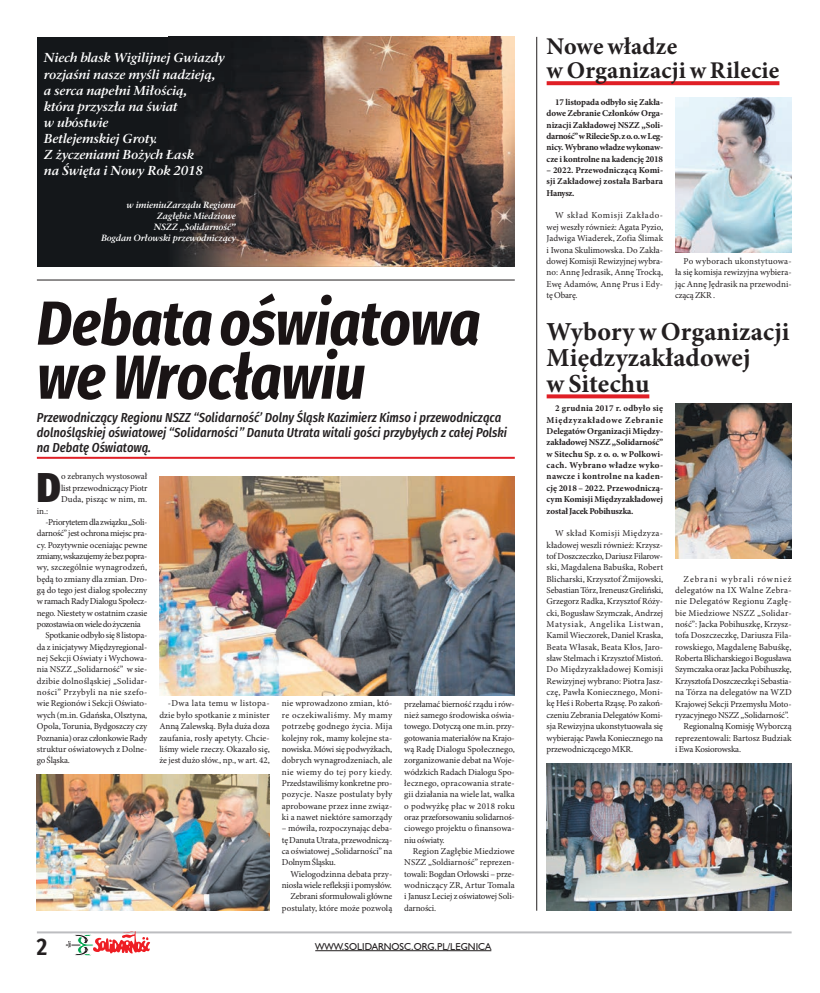
<style>
.page{position:relative;width:820px;height:993px;background:#fff}
.page>*{position:absolute;margin:0;border:0;box-sizing:border-box;transform-origin:0 0}
.t1{font:italic 700 62.1px/54px "Fira Sans Condensed";letter-spacing:-.01em;color:#1a1415}
.t2{font:800 41.6px "Fira Sans Condensed";color:#231f20}
.t3{font:700 26px/26px "Minion Pro";letter-spacing:.005em;color:#231f20}
.t4{font:700 24px/24px "Minion Pro";letter-spacing:.005em;color:#231f20}
.t5{font:600 24px "Fira Sans Condensed";color:#231f20}
.t6{font:italic 500 13px/15px "Fira Sans Condensed";color:#231f20}
.t7{font:italic 700 13px/16px "Classic TTEFN";letter-spacing:-.01em;color:#fff}
.t8{font:10px "Humanist 521 BT";color:#231f20}
.t9{font:9px/11.3px "Minion Pro";letter-spacing:-.01em;color:#231f20;text-align:justify}
.t10{font:700 9px/11.3px "Minion Pro";letter-spacing:-.01em;color:#231f20;text-align:justify}
.t11{font:italic 700 9px/11px "Classic TTEFN";letter-spacing:-.01em;color:#fff;text-align:right}
.t12{font:9px "Minion Pro";letter-spacing:-.04em;color:#231f20}
.t13{font:9px "Minion Pro";letter-spacing:-.03em;color:#231f20}
.t14{font:9px "Minion Pro";letter-spacing:.035em;color:#231f20}
.t15{font:9px "Minion Pro";letter-spacing:.015em;color:#231f20}
.t16{font:9px "Minion Pro";letter-spacing:.02em;color:#231f20}
.t17{font:9px "Minion Pro";letter-spacing:.01em;color:#231f20}
.t18{font:9px "Minion Pro";letter-spacing:.025em;color:#231f20}
.t19{font:9px "Minion Pro";letter-spacing:.03em;color:#231f20}
.t20{font:9px "Minion Pro";letter-spacing:.095em;color:#231f20}
</style>
<div class="page">
<hr style="left:37px;top:931px;width:754px;height:2px;background:#bcbdc0">
<hr style="left:315px;top:950px;width:176px;height:1px;background:#231f20">
<svg style="left:65px;top:931px;width:85px;height:24px"></svg>
<svg style="left:546px;top:81px;width:233px;height:4px"></svg>
<svg style="left:546px;top:394px;width:103px;height:4px"></svg>
<img style="left:675px;top:97px;width:116px;height:155px">
<hr style="left:536px;top:37px;width:1px;height:873px;background:#231f20">
<img style="left:546px;top:763px;width:245px;height:147px">
<img style="left:675px;top:403px;width:116px;height:155px">
<div style="left:37px;top:37px;width:477px;height:229px;background:#14171a"></div>
<img style="left:176px;top:37px;width:338px;height:229px">
<hr style="left:37px;top:456px;width:477px;height:2px;background:#e01f26">
<img style="left:159px;top:476px;width:355px;height:218px">
<img style="left:37px;top:774px;width:233px;height:136px">
<hr style="left:37px;top:279px;width:477px;height:1px;background:#231f20">
<h3 class="t7" style="left:44px;top:50px;width:182px">Niech blask Wigilijnej Gwiazdy rozjaśni nasze myśli nadzieją, a serca napełni Miłością,<br>która przyszła na świat<br>w ubóstwie<br>Betlejemskiej Groty.<br>Z życzeniami Bożych Łask<br>na Święta i Nowy Rok 2018</h3>
<p class="t11" style="left:101px;top:199px;width:136px">w imieniuZarządu Regionu<br>Zagłębie Miedziowe<br>NSZZ „Solidarność”<br>Bogdan Orłowski przewodniczący</p>
<h1 class="t1" style="left:37px;top:296px;width:445px">Debata oświatowa we Wrocławiu</h1>
<h3 class="t6" style="left:37px;top:410px;width:471px">Przewodniczący Regionu NSZZ “Solidarność’ Dolny Śląsk Kazimierz Kimso i przewodnicząca dolnośląskiej oświatowej “Solidarności” Danuta Utrata witali gości przybyłych z całej Polski na Debatę Oświatową.</h3>
<h2 class="t2" style="left:37px;top:449px;width:26px">D</h2>
<p class="t9" style="left:61px;top:471px;width:88px">o zebranych wystosował list przewodniczący Piotr Duda, pisząc w nim, m.</p>
<p class="t9" style="left:37px;top:505px;width:13px">in.:</p>
<p class="t12" style="left:45px;top:516px;width:103px">-Priorytetem dla związku „Soli-</p>
<p class="t13" style="left:37px;top:527px;width:112px">darność” jest ochrona miejsc pra-</p>
<p class="t9" style="left:37px;top:539px;width:112px">cy. Pozytywnie oceniając pewne</p>
<p class="t12" style="left:37px;top:550px;width:112px">zmiany, wskazujemy że bez popra-</p>
<p class="t15" style="left:37px;top:561px;width:112px">wy, szczególnie wynagrodzeń,</p>
<p class="t9" style="left:37px;top:573px;width:112px">będą to zmiany dla zmian. Dro-</p>
<p class="t9" style="left:37px;top:584px;width:112px">gą do tego jest dialog społeczny</p>
<p class="t13" style="left:37px;top:595px;width:112px">w ramach Rady Dialogu Społecz-</p>
<p class="t9" style="left:37px;top:607px;width:112px">nego. Niestety w ostatnim czasie</p>
<p class="t12" style="left:37px;top:618px;width:105px">pozostawia on wiele do życzenia</p>
<p class="t9" style="left:45px;top:629px;width:103px">Spotkanie odbyło się 8 listopa-</p>
<p class="t9" style="left:37px;top:641px;width:112px">da z inicjatywy Międzyregional-</p>
<p class="t9" style="left:37px;top:652px;width:112px">nej Sekcji Oświaty i Wychowa-</p>
<p class="t9" style="left:37px;top:663px;width:112px">nia NSZZ „Solidarność” w sie-</p>
<p class="t16" style="left:37px;top:674px;width:112px">dzibie dolnośląskiej „Solidar-</p>
<p class="t14" style="left:37px;top:686px;width:112px">ności” Przybyli na nie szefo-</p>
<p class="t9" style="left:37px;top:697px;width:112px">wie Regionów i Sekcji Oświato-</p>
<p class="t9" style="left:37px;top:709px;width:112px">wych (m.in. Gdańska, Olsztyna,</p>
<p class="t9" style="left:37px;top:720px;width:112px">Opola, Torunia, Bydgoszczy czy</p>
<p class="t9" style="left:37px;top:731px;width:112px">Poznania) oraz członkowie Rady</p>
<p class="t9" style="left:37px;top:743px;width:112px">struktur oświatowych z Dolne-</p>
<p class="t9" style="left:37px;top:754px;width:34px">go Śląska.</p>
<p class="t9" style="left:159px;top:697px;width:112px;text-indent:9px">-Dwa lata temu w listopa&shy;dzie było spotkanie z minister Anną Zalewską. Była duża doza zaufania, rosły apetyty. Chcie&shy;liśmy wiele rzeczy. Okazało się, że jest dużo słów., np., w art. 42,</p>
<p class="t9" style="left:282px;top:697px;width:112px">nie wprowadzono zmian, któ&shy;re oczekiwaliśmy. My mamy potrzebę godnego życia. Mija kolejny rok, mamy kolejne sta&shy;nowiska. Mówi się podwyżkach, dobrych wynagrodzeniach, ale nie wiemy do tej pory kiedy.<br>Przedstawiliśmy konkretne pro&shy;pozycje. Nasze postulaty były aprobowane przez inne związ&shy;ki a nawet niektóre samorządy</p>
<p class="t9" style="left:282px;top:822px;width:112px">– mówiła, rozpoczynając deba&shy;tę Danuta Utrata, przewodniczą&shy;ca oświatowej „Solidarności” na Dolnym Śląsku.</p>
<p class="t9" style="left:282px;top:867px;width:112px;text-align:right">Wielogodzinna debata przy&shy;niosła wiele refleksji i pomysłów.<br>Zebrani sformułowali główne postulaty, które może pozwolą</p>
<p class="t9" style="left:404px;top:697px;width:112px">przełamać bierność rządu i rów&shy;nież samego środowiska oświa&shy;towego. Dotyczą one m.in. przy&shy;gotowania materiałów na Krajo&shy;wą Radę Dialogu Społecznego, zorganizowanie debat na Woje&shy;wódzkich Radach Dialogu Spo&shy;łecznego, opracowania strate&shy;gii działania na wiele lat, walka o podwyżkę płac w 2018 roku oraz przeforsowaniu solidarnoś&shy;ciowego projektu o finansowa&shy;niu oświaty.</p>
<p class="t9" style="left:404px;top:845px;width:112px;text-indent:9px">Region Zagłębie Miedziowe NSZZ „Soldiarność” reprezen&shy;towali: Bogdan Orłowski – prze&shy;wodniczący ZR, Artur Tomala i Janusz Leciej z oświatowej Soli&shy;darności.</p>
<h3 class="t5" style="left:37px;top:924px;width:12px">2</h3>
<p class="t8" style="left:315px;top:939px;width:177px">WWW.SOLIDARNOSC.ORG.PL/LEGNICA</p>
<h3 class="t4" style="left:546px;top:34px;width:234px">Nowe władze<br>w Organizacji w Rilecie</h3>
<p class="t10" style="left:546px;top:96px;width:118px;text-indent:9px">17 listopada odbyło się Zakła&shy;dowe Zebranie Członków Orga&shy;nizacji Zakładowej NSZZ „Soli&shy;darność” w Rilecie Sp. z o. o. w Leg&shy;nicy. Wybrano władze wykonaw&shy;cze i kontrolne na kadencję 2018</p>
<p class="t10" style="left:546px;top:164px;width:118px">– 2022. Przewodniczącą Komi&shy;sji Zakładowej została Barbara Hanysz.</p>
<p class="t9" style="left:546px;top:210px;width:118px;text-indent:9px">W skład Komisji Zakłado&shy;wej weszły również: Agata Pyzio, Jadwiga Wiaderek, Zofia Ślimak i Iwona Skulimowska. Do Zakła&shy;dowej Komisji Rewizyjnej wybra&shy;no: Annę Jedrasik, Annę Trocką, Ewę Adamów, Annę Prus i Edy&shy;tę Obarę.</p>
<p class="t9" style="left:674px;top:255px;width:118px;text-indent:9px">Po wyborach ukonstytuowa&shy;ła się komisja rewizyjna wybiera&shy;jąc Annę Jędrasik na przewodni&shy;czącą ZKR .</p>
<h3 class="t3" style="left:546px;top:318px;width:244px">Wybory w Organizacji<br>Międzyzakładowej<br>w Sitechu</h3>
<p class="t10" style="left:546px;top:402px;width:118px;text-indent:9px">2 grudnia 2017 r. odbyło się Międzyzakładowe Zebranie Delegatów Organizacji Między&shy;zakładowej NSZZ „Solidarność” w Sitechu Sp. z o. o. w Polkowi&shy;cach. Wybrano władze wyko&shy;nawcze i kontrolne na kaden&shy;cję 2018 – 2022. Przewodniczą&shy;cym Komisji Międzyzakładowej został Jacek Pobihuszka.</p>
<p class="t9" style="left:546px;top:527px;width:118px;text-indent:9px">W skład Komisji Międzyza&shy;kładowej weszli również: Krzysz&shy;tof Doszczeczko, Dariusz Filarow&shy;ski, Magdalena Babuśka, Robert Blicharski, Krzysztof Żmijowski, Sebastian Tórz, Ireneusz Greliński, Grzegorz Radka, Krzysztof Róży&shy;cki, Bogusław Szymczak, Andrzej Matysiak, Angelika Listwan, Kamil Wieczorek, Daniel Kraska, Beata Własak, Beata Kłos, Jaro&shy;sław Stelmach i Krzysztof Mistoń.<br>Do Międzyzakładowej Komisji Rewizyjnej wybrano: Piotra Jasz&shy;czę, Pawła Koniecznego, Moni&shy;kę Heś i Roberta Rząsę. Po zakoń&shy;czeniu Zebrania Delegatów Komi&shy;sja Rewizyjna ukonstytuowała się wybierając Pawła Koniecznego na przewodniczącego MKR.</p>
<p class="t20" style="left:683px;top:572px;width:109px">Zebrani wybrali również</p>
<p class="t19" style="left:674px;top:584px;width:118px">delegatów na IX Walne Zebra-</p>
<p class="t14" style="left:674px;top:595px;width:118px">nie Delegatów Regionu Zagłę-</p>
<p class="t18" style="left:674px;top:606px;width:118px">bie Miedziowe NSZZ „Solidar-</p>
<p class="t9" style="left:674px;top:618px;width:118px">ność”: Jacka Pobihuszkę, Krzysz-</p>
<p class="t9" style="left:674px;top:629px;width:118px">tofa Doszczeczkę, Dariusza Fila-</p>
<p class="t17" style="left:674px;top:640px;width:118px">rowskiego, Magdalenę Babuśkę,</p>
<p class="t9" style="left:674px;top:652px;width:118px">Roberta Blicharskiego i Bogusława</p>
<p class="t9" style="left:674px;top:663px;width:118px">Szymczaka oraz Jacka Pobihuszkę,</p>
<p class="t9" style="left:674px;top:675px;width:118px">Krzysztofa Doszczeczkę i Sebastia-</p>
<p class="t15" style="left:674px;top:686px;width:118px">na Tórza na delegatów na WZD</p>
<p class="t9" style="left:674px;top:697px;width:118px">Krajowej Sekcji Przemysłu Moto-</p>
<p class="t9" style="left:674px;top:709px;width:115px">ryzacyjnego NSZZ „Solidarność”.</p>
<p class="t9" style="left:683px;top:720px;width:109px">Regionalną Komisję Wyborczą</p>
<p class="t9" style="left:674px;top:731px;width:118px">reprezentowali: Bartosz Budziak</p>
<p class="t9" style="left:674px;top:743px;width:67px">i Ewa Kosiorowska.</p>
</div>
